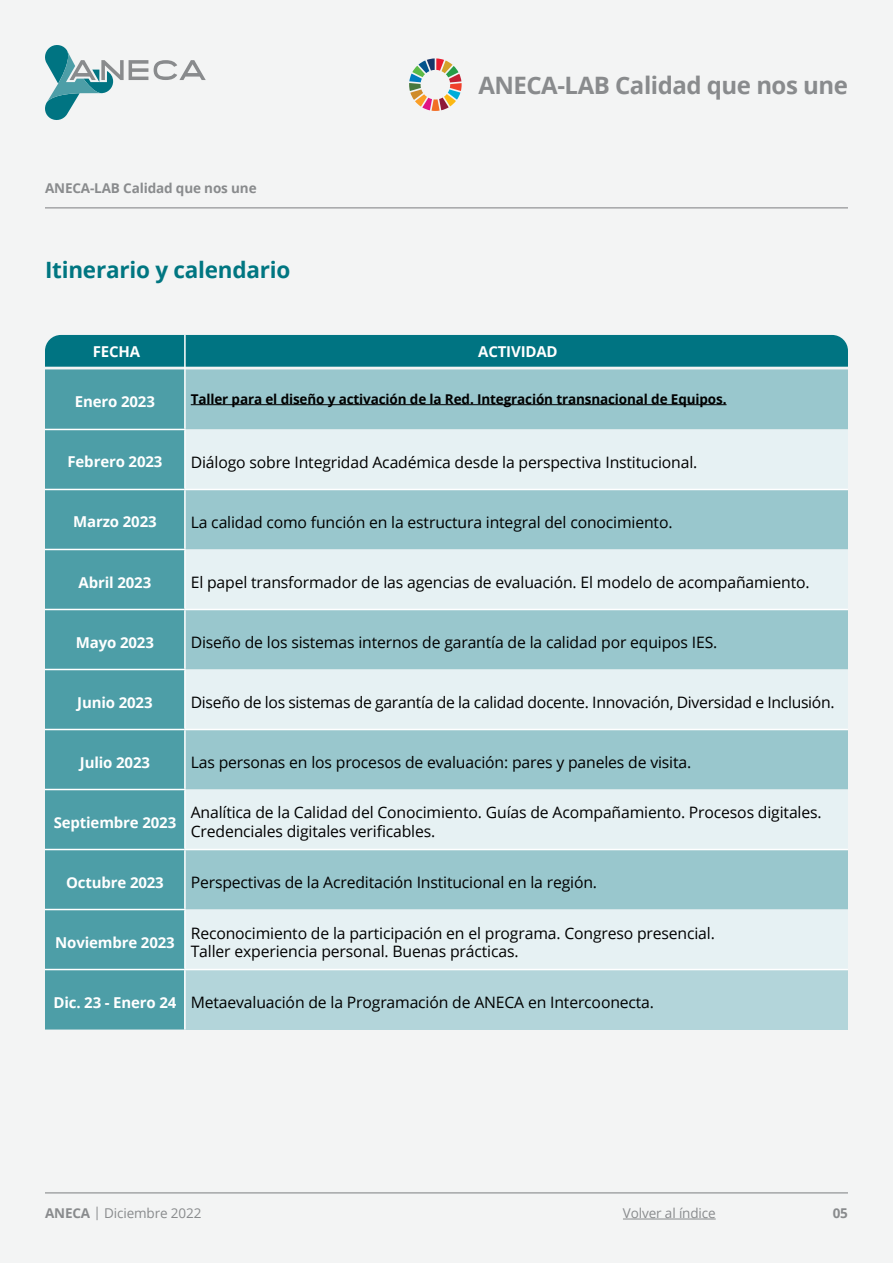
<style>
.page{position:relative;width:893px;height:1263px;background:#f3f4f4}
.page>*{position:absolute;margin:0;border:0;box-sizing:border-box;transform-origin:0 0}
.t1{font:700 24px "Open Sans";letter-spacing:-.02em;color:#898b8d}
.t2{font:700 22.5px "Open Sans";letter-spacing:-.01em;color:#007681}
.t3{font:15.75px/18.9px "Open Sans";letter-spacing:-.01em;color:#000}
.t4{font:700 15px "Open Sans";letter-spacing:-.01em;color:#fff}
.t5{font:700 13.5px "Open Sans";letter-spacing:-.01em;color:#000}
.t6{font:13.5px "Open Sans";letter-spacing:-.01em;color:#898b8d}
.t7{font:700 13.5px "Open Sans";letter-spacing:-.01em;color:#898b8d}
.s1{font-weight:700;font-size:15px;color:#fff}
.s2{font-weight:700}
</style>
<div class="page">
<svg style="left:154px;top:60px;width:52px;height:20px"></svg>
<svg style="left:45px;top:45px;width:103px;height:75px"></svg>
<hr style="left:45px;top:1192px;width:803px;height:1px;background:#898b8d">
<hr style="left:45px;top:207px;width:803px;height:1px;background:#898b8d">
<hr style="left:623px;top:1219px;width:93px;height:1px;background:#898b8d">
<svg style="left:409px;top:58px;width:53px;height:53px"></svg>
<div style="left:45px;top:335px;width:803px;height:32px;background:#007482"></div>
<div style="left:45px;top:369px;width:139px;height:660px;background:#4d9ea7"></div>
<div style="left:186px;top:369px;width:662px;height:60px;background:#99c7cd"></div>
<svg style="left:186px;top:429px;width:662px;height:539px;fill:#e6f1f3"></svg>
<div style="left:185px;top:969px;width:663px;height:60px;background:#b3d5da"></div>
<hr style="left:45px;top:429px;width:141px;height:1px;background:#fff">
<hr style="left:45px;top:489px;width:140px;height:1px;background:#fff">
<hr style="left:45px;top:549px;width:141px;height:1px;background:#fff">
<hr style="left:45px;top:609px;width:140px;height:1px;background:#fff">
<hr style="left:45px;top:669px;width:141px;height:1px;background:#fff">
<hr style="left:45px;top:729px;width:140px;height:1px;background:#fff">
<hr style="left:45px;top:789px;width:141px;height:1px;background:#fff">
<hr style="left:45px;top:849px;width:140px;height:1px;background:#fff">
<hr style="left:45px;top:909px;width:141px;height:1px;background:#fff">
<hr style="left:45px;top:969px;width:140px;height:1px;background:#fff">
<hr style="left:184px;top:970px;width:2px;height:59px;background:#fff">
<hr style="left:184px;top:369px;width:2px;height:60px;background:#fff">
<hr style="left:184px;top:490px;width:2px;height:59px;background:#fff">
<hr style="left:184px;top:610px;width:2px;height:59px;background:#fff">
<hr style="left:184px;top:730px;width:2px;height:59px;background:#fff">
<hr style="left:184px;top:850px;width:2px;height:59px;background:#fff">
<hr style="left:184px;top:430px;width:2px;height:59px;background:#fff">
<hr style="left:185px;top:489px;width:663px;height:1px;background:#fff">
<hr style="left:184px;top:550px;width:2px;height:59px;background:#fff">
<hr style="left:185px;top:609px;width:663px;height:1px;background:#fff">
<hr style="left:184px;top:670px;width:2px;height:59px;background:#fff">
<hr style="left:185px;top:729px;width:663px;height:1px;background:#fff">
<hr style="left:184px;top:790px;width:2px;height:59px;background:#fff">
<hr style="left:185px;top:849px;width:663px;height:1px;background:#fff">
<hr style="left:184px;top:910px;width:2px;height:59px;background:#fff">
<hr style="left:185px;top:969px;width:663px;height:1px;background:#fff">
<hr style="left:184px;top:335px;width:2px;height:34px;background:#fff">
<hr style="left:191px;top:404px;width:535px;height:1px;background:#000">
<p class="t7" style="left:45px;top:179px;width:213px">ANECA-LAB Calidad que nos une</p>
<h2 class="t2" style="left:45px;top:253px;width:247px">Itinerario y calendario</h2>
<h1 class="t1" style="left:478px;top:68px;width:371px">ANECA-LAB Calidad que nos une</h1>
<p class="t4" style="left:93px;top:341px;width:49px">FECHA</p>
<p class="t4" style="left:478px;top:341px;width:81px">ACTIVIDAD</p>
<p class="t4" style="left:75px;top:391px;width:82px">Enero 2023</p>
<p class="t5" style="left:191px;top:389px;width:537px">Taller para el diseño y activación de la Red. Integración transnacional de Equipos.</p>
<p class="t4" style="left:68px;top:451px;width:96px">Febrero 2023</p>
<p class="t3" style="left:191px;top:452px;width:508px">Diálogo sobre Integridad Académica desde la perspectiva Institucional.</p>
<p class="t4" style="left:73px;top:511px;width:85px">Marzo 2023</p>
<p class="t3" style="left:191px;top:512px;width:483px">La calidad como función en la estructura integral del conocimiento.</p>
<p class="t4" style="left:79px;top:571px;width:74px">Abril 2023</p>
<p class="t3" style="left:191px;top:572px;width:620px">El papel transformador de las agencias de evaluación. El modelo de acompañamiento.</p>
<p class="t4" style="left:76px;top:631px;width:79px">Mayo 2023</p>
<p class="t3" style="left:191px;top:632px;width:528px">Diseño de los sistemas internos de garantía de la calidad por equipos IES.</p>
<p class="t4" style="left:77px;top:691px;width:77px">Junio 2023</p>
<p class="t3" style="left:191px;top:692px;width:645px">Diseño de los sistemas de garantía de la calidad docente. Innovación, Diversidad e Inclusión.</p>
<p class="t4" style="left:80px;top:751px;width:72px">Julio 2023</p>
<p class="t3" style="left:191px;top:752px;width:502px">Las personas en los procesos de evaluación: pares y paneles de visita.</p>
<p class="t4" style="left:54px;top:811px;width:124px">Septiembre 2023</p>
<p class="t3" style="left:191px;top:803px;width:632px">Analítica de la Calidad del Conocimiento. Guías de Acompañamiento. Procesos digitales.<br>Credenciales digitales verificables.</p>
<p class="t4" style="left:66px;top:871px;width:99px">Octubre 2023</p>
<p class="t3" style="left:191px;top:872px;width:408px">Perspectivas de la Acreditación Institucional en la región.</p>
<p class="t4" style="left:55px;top:931px;width:121px">Noviembre 2023</p>
<p class="t3" style="left:191px;top:923px;width:526px">Reconocimiento de la participación en el programa. Congreso presencial.<br>Taller experiencia personal. Buenas prácticas.</p>
<p class="t3" style="left:53px;top:992px;width:602px"><span class="s1">Dic. 23 - Enero 24</span> Metaevaluación de la Programación de ANECA en Intercoonecta.</p>
<p class="t6" style="left:45px;top:1204px;width:158px"><span class="s2">ANECA</span> | Diciembre 2022</p>
<p class="t7" style="left:833px;top:1203px;width:17px">05</p>
<p class="t6" style="left:623px;top:1204px;width:94px">Volver al índice</p>
</div>
